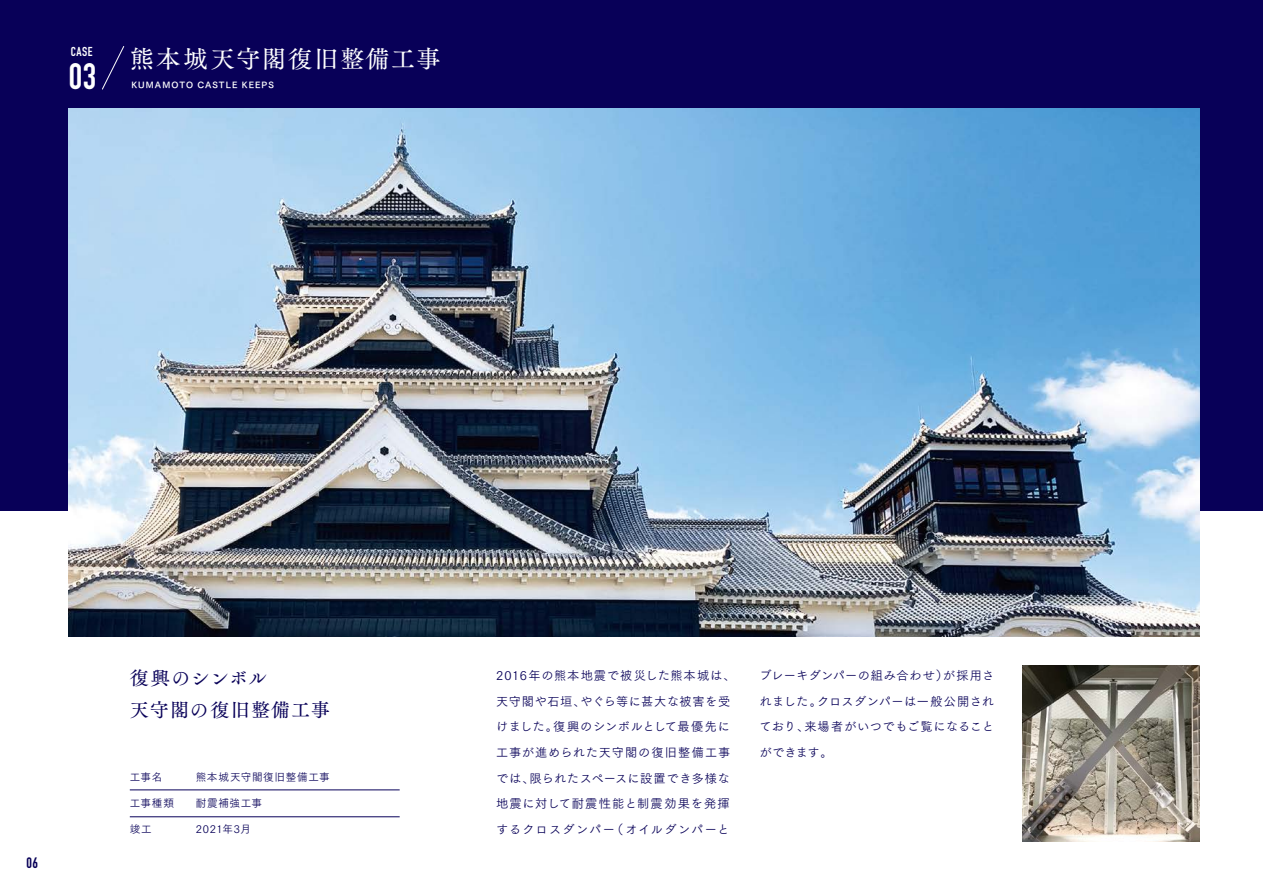
<style>
.page{position:relative;width:1263px;height:893px;background:#fff}
.page>*{position:absolute;margin:0;border:0;box-sizing:border-box;transform-origin:0 0}
.t1{font:700 36.15px "DIN Condensed";color:#fff}
.t2{font:24.45px "Tsuku A Old Min Pr 6 N M";letter-spacing:.055em;color:#fff}
.t3{font:19.2px/32px "Tsuku A Old Min Pr 6 N M";letter-spacing:.05em;color:#080058}
.t4{font:700 14.85px "DIN Condensed";color:#080058}
.t5{font:700 12.75px "DIN Condensed";color:#fff}
.t6{font:12.15px/25.5px "Tsuku Go Pro R";letter-spacing:.05em;color:#080058}
.t7{font:10.65px "Tsuku Go Pro R";letter-spacing:.055em;color:#080058}
.t8{font:8.55px "Tsuku Go Pro B";letter-spacing:.125em;color:#fff}
</style>
<div class="page">
<div style="left:0;top:0;width:1263px;height:510px;background:#080058"></div>
<img style="left:1023px;top:665px;width:176px;height:177px">
<img style="left:68px;top:109px;width:1131px;height:527px">
<svg style="left:102px;top:46px;width:22px;height:44px"></svg>
<hr style="left:130px;top:816px;width:270px;height:1px;background:#080059">
<hr style="left:130px;top:790px;width:270px;height:1px;background:#080059">
<p class="t5" style="left:71px;top:43px;width:23px">CASE</p>
<h2 class="t2" style="left:130px;top:38px;width:312px">熊本城天守閣復旧整備工事</h2>
<p class="t8" style="left:131px;top:78px;width:144px">KUMAMOTO CASTLE KEEPS</p>
<h1 class="t1" style="left:69px;top:52px;width:29px">03</h1>
<p class="t4" style="left:26px;top:853px;width:13px">06</p>
<h3 class="t3" style="left:130px;top:661px;width:202px">復興のシンボル<br>天守閣の復旧整備工事</h3>
<p class="t7" style="left:130px;top:768px;width:34px">工事名</p>
<p class="t7" style="left:130px;top:794px;width:46px">工事種類</p>
<p class="t7" style="left:130px;top:820px;width:23px">竣工</p>
<p class="t7" style="left:196px;top:768px;width:135px">熊本城天守閣復旧整備工事</p>
<p class="t7" style="left:196px;top:794px;width:68px">耐震補強工事</p>
<p class="t7" style="left:196px;top:820px;width:57px">2021年3月</p>
<p class="t6" style="left:496px;top:662px;width:241px">2016年の熊本地震で被災した熊本城は、天守閣や石垣、やぐら等に甚大な被害を受けました。復興のシンボルとして最優先に工事が進められた天守閣の復旧整備工事では、限られたスペースに設置でき多様な地震に対して耐震性能と制震効果を発揮するクロスダンパー（オイルダンパーと</p>
<p class="t6" style="left:759px;top:662px;width:236px;text-align:justify">ブレーキダンパーの組み合わせ）が採用されました。クロスダンパーは一般公開されており、来場者がいつでもご覧になることができます。</p>
</div>
